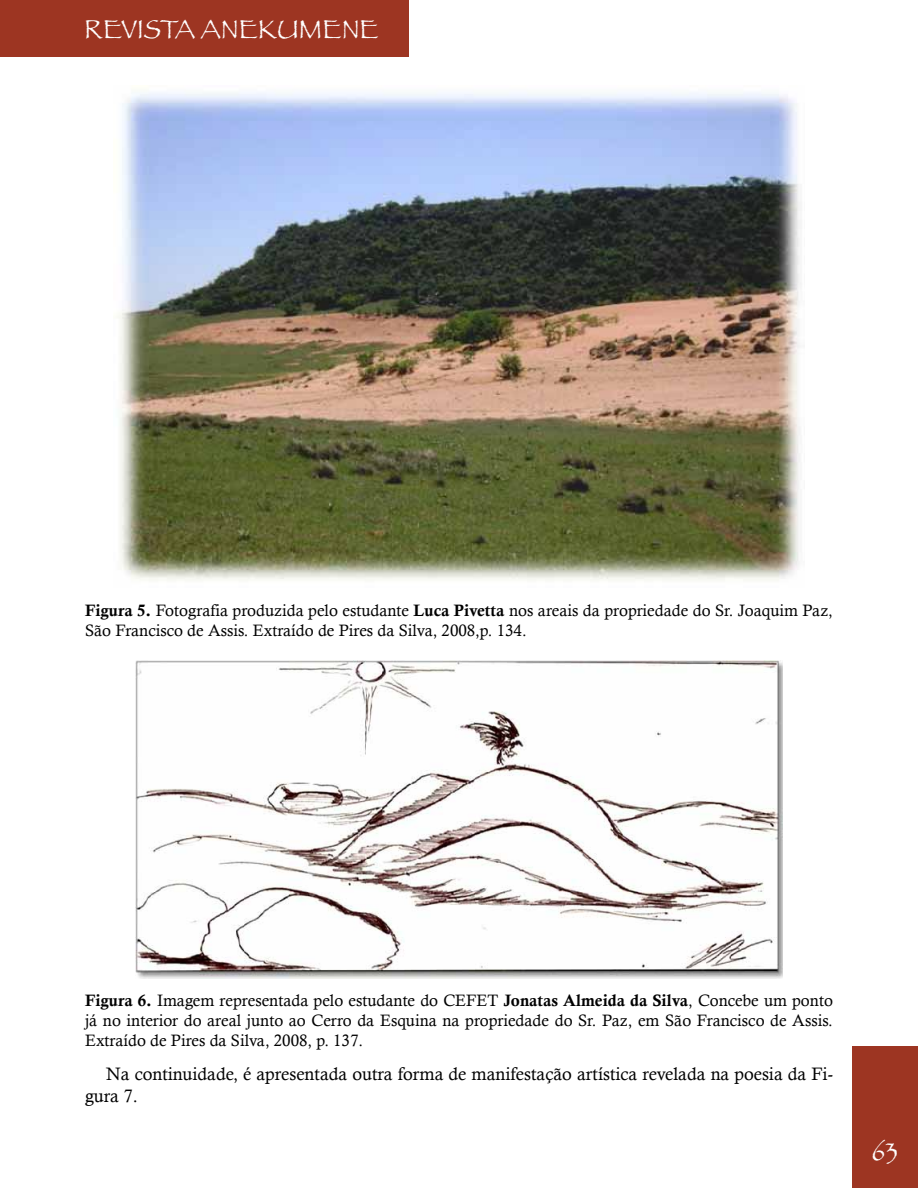
<style>
.page{position:relative;width:918px;height:1188px;background:#fff}
.page>*{position:absolute;margin:0;border:0;box-sizing:border-box;transform-origin:0 0}
.t1{font:27px "Papyrus";color:#fff}
.t2{font:25.5px "Papyrus";color:#fff}
.t3{font:18px/21.6px "Calisto";color:#000}
.t4{font:16.5px/19.8px "Calisto";color:#000}
.s1{font-family:"Calis MT Bol"}
</style>
<div class="page">
<div style="left:0;top:0;width:409px;height:56px;background:#9d3522"></div>
<div style="left:852px;top:1047px;width:66px;height:141px;background:#9d3522"></div>
<img style="left:117px;top:93px;width:684px;height:488px">
<img style="left:135px;top:661px;width:648px;height:317px">
<h1 class="t1" style="left:84px;top:12px;width:296px">REVISTA ANEKUMENE</h1>
<p class="t4" style="left:85px;top:600px;width:749px"><span class="s1">Figura 5.</span> Fotografia produzida pelo estudante <span class="s1">luca Pivetta</span> nos areais da propriedade do Sr. Joaquim Paz,<br>São Francisco de Assis. Extraído de Pires da Silva, 2008,p. 134.</p>
<p class="t4" style="left:85px;top:991px;width:749px;text-align:justify"><span class="s1">Figura 6.</span> Imagem representada pelo estudante do CEFET <span class="s1">jonatas Almeida da Silva</span>, Concebe um ponto já no interior do areal junto ao Cerro da Esquina na propriedade do Sr. Paz, em São Francisco de Assis.<br>Extraído de Pires da Silva, 2008, p. 137.</p>
<p class="t3" style="left:85px;top:1063px;width:749px;text-indent:21px">Na continuidade, é apresentada outra forma de manifestação artística revelada na poesia da Fi&shy;gura 7.</p>
<h2 class="t2" style="left:872px;top:1136px;width:27px">63</h2>
</div>
